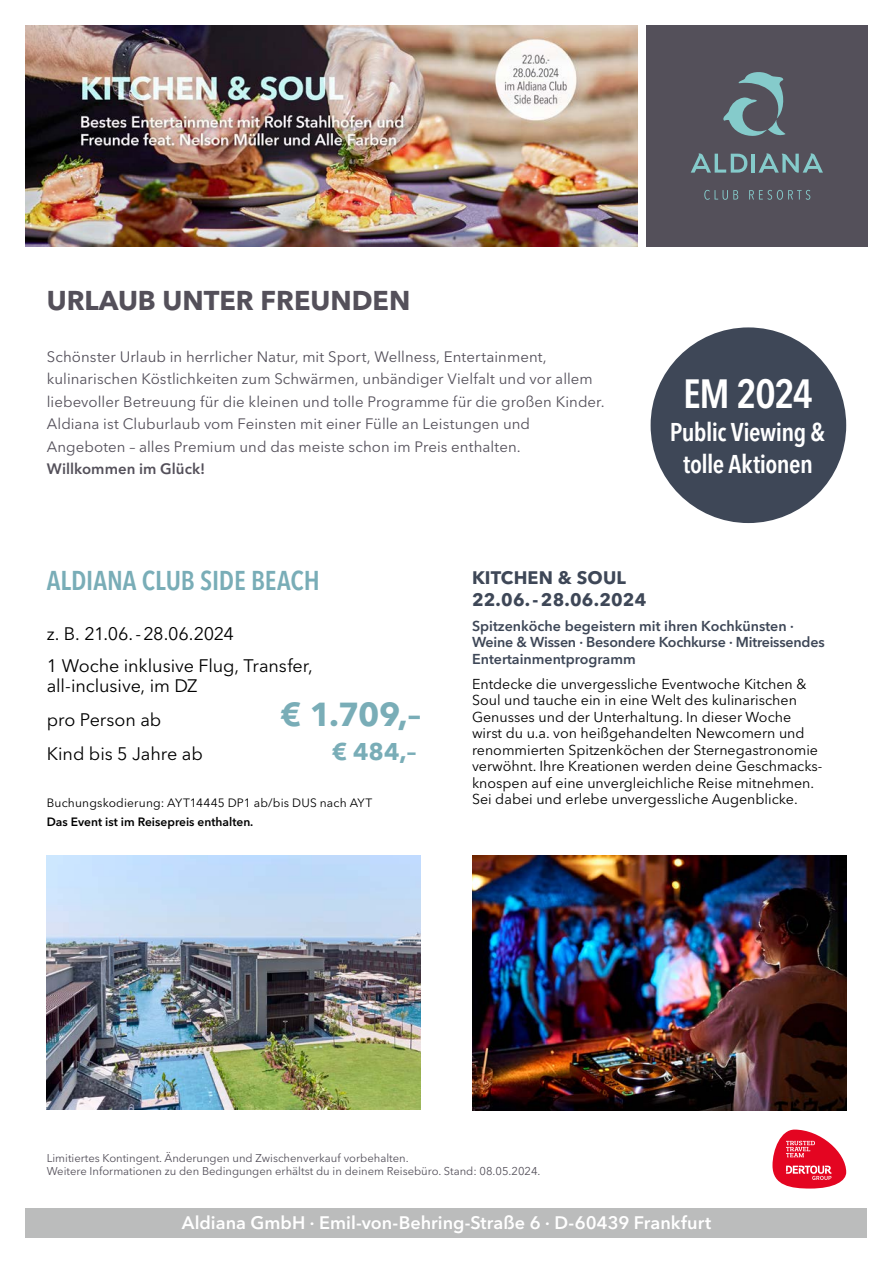
<style>
.page{position:relative;width:893px;height:1263px;background:#fff}
.page>*{position:absolute;margin:0;border:0;box-sizing:border-box;transform-origin:0 0}
.t1{font:600 condensed 40.5px "Avenir Next LT Pro";letter-spacing:-.03em;color:#fff}
.t2{font:700 33px "Avenir Next LT Pro";color:#79adb7}
.t3{font:600 condensed 27px "Avenir Next LT Pro";letter-spacing:-.005em;color:#79adb7}
.t4{font:700 27px "Avenir Next LT Pro";color:#54505a}
.t5{font:600 condensed 25.5px/32.4px "Avenir Next LT Pro";letter-spacing:-.02em;color:#fff;text-align:center}
.t6{font:700 24px "Avenir Next LT Pro";color:#79adb7}
.t7{font:18px/32.2px "Avenir Next LT Pro";letter-spacing:-.005em;color:#000}
.t8{font:600 18px "Avenir Next LT Pro";color:#fff}
.t9{font:700 18px/22.2px "Avenir Next LT Pro";letter-spacing:.01em;color:#3e4757}
.t10{font:15px/22.5px "Avenir Next LT Pro";letter-spacing:.005em;color:#54505a}
.t11{font:600 15px "Avenir Next LT Pro";letter-spacing:.005em;color:#54505a}
.t12{font:14.25px/16.5px "Avenir Next LT Pro";color:#000}
.t13{font:600 14.25px/16.5px "Avenir Next LT Pro";color:#3e4757}
.t14{font:12px "Avenir Next LT Pro";letter-spacing:.015em;color:#000}
.t15{font:600 12px "Avenir Next LT Pro";color:#000}
.t16{font:11.25px/12.8px "Avenir Next LT Pro";color:#54505a}
</style>
<div class="page">
<div style="left:26px;top:1208px;width:841px;height:29px;background:#bbbcbc"></div>
<img style="left:47px;top:855px;width:374px;height:255px">
<div style="left:646px;top:26px;width:221px;height:221px;background:#54505a"></div>
<svg style="left:704px;top:190px;width:34px;height:10px"></svg>
<svg style="left:749px;top:190px;width:61px;height:10px"></svg>
<svg style="left:723px;top:72px;width:63px;height:64px"></svg>
<svg style="left:691px;top:153px;width:56px;height:20px"></svg>
<hr style="left:752px;top:154px;width:3px;height:19px;background:#85cbcb">
<svg style="left:758px;top:153px;width:65px;height:20px"></svg>
<img style="left:26px;top:26px;width:611px;height:221px">
<svg style="left:772px;top:1129px;width:74px;height:59px"></svg>
<img style="left:472px;top:855px;width:374px;height:255px">
<div style="left:651px;top:327px;width:195px;height:196px;background:#3e4757;border-radius:50%"></div>
<h3 class="t4" style="left:47px;top:284px;width:365px">URLAUB UNTER FREUNDEN</h3>
<p class="t10" style="left:47px;top:345px;width:559px">Schönster Urlaub in herrlicher Natur, mit Sport, Wellness, Entertainment, kulinarischen Köstlichkeiten zum Schwärmen, unbändiger Vielfalt und vor allem liebevoller Betreuung für die kleinen und tolle Programme für die großen Kinder.<br>Aldiana ist Cluburlaub vom Feinsten mit einer Fülle an Leistungen und Angeboten – alles Premium und das meiste schon im Preis enthalten.</p>
<p class="t11" style="left:47px;top:460px;width:160px">Willkommen im Glück!</p>
<h1 class="t1" style="left:683px;top:369px;width:132px">EM 2024</h1>
<h3 class="t5" style="left:670px;top:415px;width:157px">Public Viewing &amp; tolle Aktionen</h3>
<h3 class="t3" style="left:47px;top:565px;width:274px">ALDIANA CLUB SIDE BEACH</h3>
<p class="t7" style="left:47px;top:617px;width:267px">z. B. 21.06.-28.06.2024<br>1 Woche inklusive Flug, Transfer,</p>
<p class="t7" style="left:47px;top:668px;width:152px;line-height:34.3px">all-inclusive, im DZ pro Person ab</p>
<h2 class="t2" style="left:280px;top:694px;width:142px">€ 1.709,–</h2>
<p class="t7" style="left:47px;top:738px;width:158px">Kind bis 5 Jahre ab</p>
<h3 class="t6" style="left:332px;top:737px;width:86px">€ 484,–</h3>
<p class="t14" style="left:47px;top:796px;width:327px">Buchungskodierung: AYT14445 DP1 ab/bis DUS nach AYT</p>
<p class="t15" style="left:47px;top:814px;width:208px">Das Event ist im Reisepreis enthalten.</p>
<p class="t9" style="left:472px;top:566px;width:176px">KITCHEN &amp; SOUL<br>22.06.-28.06.2024</p>
<p class="t13" style="left:472px;top:618px;width:354px">Spitzenköche begeistern mit ihren Kochkünsten ·<br>Weine &amp; Wissen · Besondere Kochkurse · Mitreissendes<br>Entertainmentprogramm</p>
<p class="t12" style="left:472px;top:676px;width:352px">Entdecke die unvergessliche Eventwoche Kitchen &amp; Soul und tauche ein in eine Welt des kulinarischen Genusses und der Unterhaltung. In dieser Woche wirst du u.a. von heißgehandelten Newcomern und renommierten Spitzenköchen der Sternegastronomie verwöhnt. Ihre Kreationen werden deine Geschmacks&shy;knospen auf eine unvergleichliche Reise mitnehmen.<br>Sei dabei und erlebe unvergessliche Augenblicke.</p>
<p class="t16" style="left:47px;top:1152px;width:495px">Limitiertes Kontingent. Änderungen und Zwischenverkauf vorbehalten.<br>Weitere Informationen zu den Bedingungen erhältst du in deinem Reisebüro. Stand: 08.05.2024.</p>
<p class="t8" style="left:182px;top:1212px;width:531px">Aldiana GmbH ∙ Emil-von-Behring-Straße 6 ∙ D-60439 Frankfurt</p>
</div>
